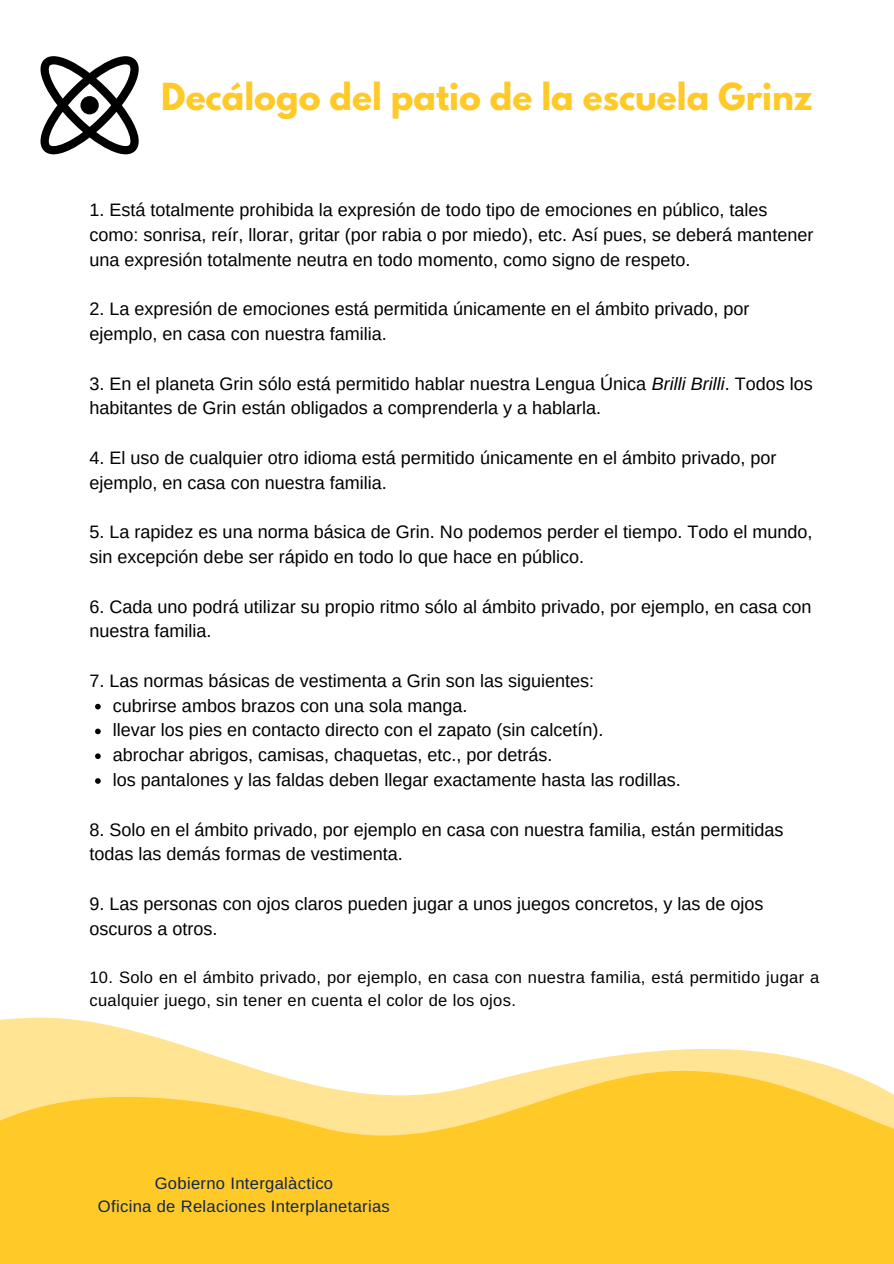
<style>
.page{position:relative;width:894px;height:1264px;background:#fff}
.page>*{position:absolute;margin:0;border:0;box-sizing:border-box;transform-origin:0 0}
.t1{font:700 33px "League Spartan";color:#ffc927}
.t2{font:18px/24.8px "Arimo";color:#000}
.t3{font:16.5px/22.5px "Arimo";letter-spacing:.02em;color:#000}
.t4{font:16.5px/22.5px "Arimo";letter-spacing:.02em;color:#10254e;text-align:center}
.s1{font-style:italic}
</style>
<div class="page">
<svg style="left:95px;top:703px;width:6px;height:6px"></svg>
<svg style="left:95px;top:728px;width:6px;height:6px"></svg>
<svg style="left:95px;top:753px;width:6px;height:6px"></svg>
<svg style="left:95px;top:778px;width:6px;height:5px"></svg>
<svg style="left:40px;top:56px;width:99px;height:98px"></svg>
<div style="left:80px;top:96px;width:19px;height:18px;background:#000;border-radius:50%"></div>
<svg style="left:0;top:1017px;width:838px;height:52px"></svg>
<svg style="left:0;top:1069px;width:893px;height:194px;background:#ffce3d"></svg>
<h1 class="t1" style="left:161px;top:80px;width:652px">Decálogo del patio de la escuela Grinz</h1>
<p class="t2" style="left:89px;top:197px;width:725px">1. Está totalmente prohibida la expresión de todo tipo de emociones en público, tales como: sonrisa, reír, llorar, gritar (por rabia o por miedo), etc. Así pues, se deberá mantener una expresión totalmente neutra en todo momento, como signo de respeto.</p>
<p class="t2" style="left:89px;top:296px;width:661px">2. La expresión de emociones está permitida únicamente en el ámbito privado, por ejemplo, en casa con nuestra familia.</p>
<p class="t2" style="left:89px;top:371px;width:724px">3. En el planeta Grin sólo está permitido hablar nuestra Lengua Única <span class="s1">Brilli Brilli</span>. Todos los habitantes de Grin están obligados a comprenderla y a hablarla.</p>
<p class="t2" style="left:89px;top:445px;width:688px">4. El uso de cualquier otro idioma está permitido únicamente en el ámbito privado, por ejemplo, en casa con nuestra familia.</p>
<p class="t2" style="left:89px;top:519px;width:724px">5. La rapidez es una norma básica de Grin. No podemos perder el tiempo. Todo el mundo, sin excepción debe ser rápido en todo lo que hace en público.</p>
<p class="t2" style="left:89px;top:594px;width:723px">6. Cada uno podrá utilizar su propio ritmo sólo al ámbito privado, por ejemplo, en casa con nuestra familia.</p>
<p class="t2" style="left:113px;top:668px;width:569px;text-indent:-23px">7. Las normas básicas de vestimenta a Grin son las siguientes:<br>cubrirse ambos brazos con una sola manga.<br>llevar los pies en contacto directo con el zapato (sin calcetín).<br>abrochar abrigos, camisas, chaquetas, etc., por detrás.<br>los pantalones y las faldas deben llegar exactamente hasta las rodillas.</p>
<p class="t2" style="left:89px;top:817px;width:695px">8. Solo en el ámbito privado, por ejemplo en casa con nuestra familia, están permitidas todas las demás formas de vestimenta.</p>
<p class="t2" style="left:89px;top:891px;width:675px">9. Las personas con ojos claros pueden jugar a unos juegos concretos, y las de ojos oscuros a otros.</p>
<p class="t3" style="left:89px;top:966px;width:731px">10. Solo en el ámbito privado, por ejemplo, en casa con nuestra familia, está permitido jugar a cualquier juego, sin tener en cuenta el color de los ojos.</p>
<p class="t4" style="left:98px;top:1172px;width:293px">Gobierno Intergalàctico<br>Oficina de Relaciones Interplanetarias</p>
</div>
